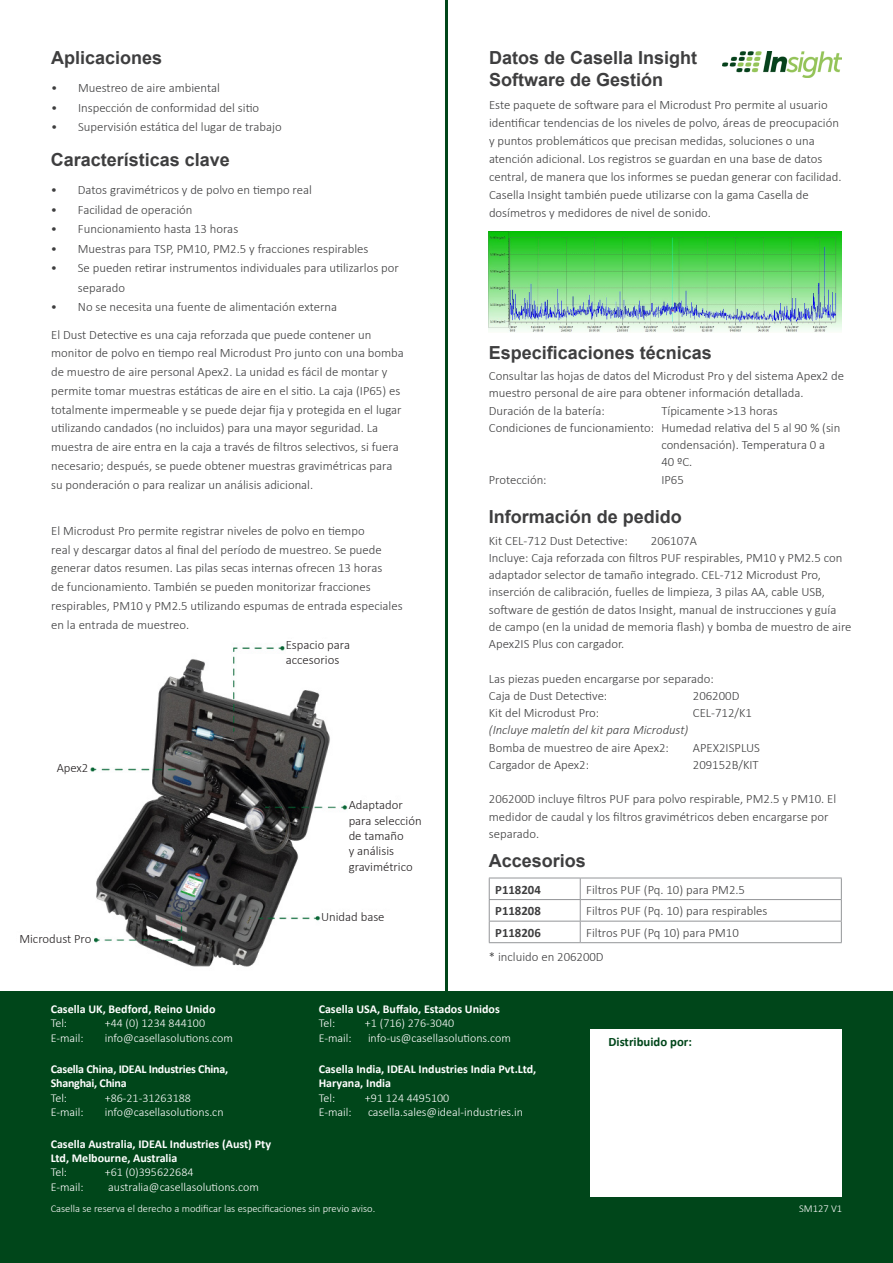
<style>
.page{position:relative;width:893px;height:1263px;background:#fff}
.page>*{position:absolute;margin:0;border:0;box-sizing:border-box;transform-origin:0 0}
.t1{font:700 18px/22.2px "Arial";color:#3e3e3f}
.t2{font:300 12.75px/18.8px "Calibri";color:#3e3e3f}
.t3{font:300 12.75px/15.3px "Calibri";color:#231f20}
.t4{font:italic 300 12.75px "Calibri";color:#3e3e3f}
.t5{font:700 12.75px "Calibri";color:#3e3e3f}
.t6{font:700 12.75px "Calibri";color:#00461a}
.t7{font:300 12px "Calibri";color:#fff}
.t8{font:700 12px/14.4px "Calibri";color:#fff}
.t9{font:700 12px/14.4px "Calibri";letter-spacing:-.02em;color:#fff}
.t10{font:300 10.5px "Calibri";color:#fff}
</style>
<div class="page">
<img style="left:5px;top:646px;width:417px;height:346px">
<hr style="left:445px;top:0;width:3px;height:1004px;background:#00461a">
<div style="left:0;top:992px;width:893px;height:271px;background:#00461a"></div>
<div style="left:591px;top:1029px;width:251px;height:168px;background:#fff"></div>
<hr style="left:489px;top:878px;width:91px;height:1px;background:#939598">
<hr style="left:580px;top:878px;width:262px;height:1px;background:#939598">
<hr style="left:489px;top:899px;width:91px;height:1px;background:#939598">
<hr style="left:580px;top:899px;width:262px;height:1px;background:#939598">
<hr style="left:489px;top:921px;width:91px;height:1px;background:#939598">
<svg style="left:489px;top:878px;width:1px;height:64px"></svg>
<hr style="left:580px;top:921px;width:262px;height:1px;background:#939598">
<svg style="left:580px;top:878px;width:1px;height:64px"></svg>
<svg style="left:841px;top:878px;width:1px;height:64px"></svg>
<hr style="left:489px;top:942px;width:91px;height:1px;background:#939598">
<hr style="left:580px;top:942px;width:262px;height:1px;background:#939598">
<img style="left:489px;top:231px;width:353px;height:102px">
<img style="left:723px;top:51px;width:119px;height:26px">
<div style="left:286px;top:639px;width:65px;height:28px;background:#fff"></div>
<div style="left:321px;top:911px;width:111px;height:28px;background:#fff"></div>
<div style="left:349px;top:800px;width:82px;height:74px;background:#fff"></div>
<div style="left:54px;top:762px;width:34px;height:28px;background:#fff"></div>
<div style="left:17px;top:933px;width:74px;height:28px;background:#fff"></div>
<h1 class="t1" style="left:51px;top:47px;width:113px">Aplicaciones</h1>
<p class="t2" style="left:51px;top:78px;width:170px">• Muestreo de aire ambiental</p>
<p class="t2" style="left:51px;top:98px;width:210px">• Inspección de conformidad del sitio</p>
<p class="t2" style="left:51px;top:117px;width:232px">• Supervisión estática del lugar de trabajo</p>
<h1 class="t1" style="left:51px;top:149px;width:181px">Características clave</h1>
<p class="t2" style="left:51px;top:180px;width:262px">• Datos gravimétricos y de polvo en tiempo real</p>
<p class="t2" style="left:51px;top:200px;width:143px">• Facilidad de operación</p>
<p class="t2" style="left:51px;top:219px;width:189px">• Funcionamiento hasta 13 horas</p>
<p class="t2" style="left:51px;top:239px;width:319px">• Muestras para TSP, PM10, PM2.5 y fracciones respirables</p>
<p class="t2" style="left:78px;top:258px;width:322px;line-height:19.5px;text-indent:-27px">• Se pueden retirar instrumentos individuales para utilizarlos por separado</p>
<p class="t2" style="left:51px;top:297px;width:288px">• No se necesita una fuente de alimentación externa</p>
<p class="t2" style="left:51px;top:325px;width:354px">El Dust Detective es una caja reforzada que puede contener un monitor de polvo en tiempo real Microdust Pro junto con una bomba de muestro de aire personal Apex2. La unidad es fácil de montar y permite tomar muestras estáticas de aire en el sitio. La caja (IP65) es totalmente impermeable y se puede dejar fija y protegida en el lugar utilizando candados (no incluidos) para una mayor seguridad. La muestra de aire entra en la caja a través de filtros selectivos, si fuera necesario; después, se puede obtener muestras gravimétricas para su ponderación o para realizar un análisis adicional.</p>
<p class="t2" style="left:51px;top:521px;width:353px">El Microdust Pro permite registrar niveles de polvo en tiempo<br>real y descargar datos al final del período de muestreo. Se puede generar datos resumen. Las pilas secas internas ofrecen 13 horas<br>de funcionamiento. También se pueden monitorizar fracciones respirables, PM10 y PM2.5 utilizando espumas de entrada especiales en la entrada de muestreo.</p>
<p class="t3" style="left:57px;top:760px;width:33px">Apex2</p>
<p class="t3" style="left:19px;top:931px;width:74px">Microdust Pro</p>
<p class="t3" style="left:286px;top:637px;width:66px">Espacio para accesorios</p>
<p class="t3" style="left:349px;top:797px;width:74px">Adaptador para selección de tamaño<br>y análisis gravimétrico</p>
<p class="t3" style="left:321px;top:909px;width:65px">Unidad base</p>
<h1 class="t1" style="left:489px;top:47px;width:210px">Datos de Casella Insight<br>Software de Gestión</h1>
<p class="t2" style="left:489px;top:95px;width:354px;line-height:18px">Este paquete de software para el Microdust Pro permite al usuario identificar tendencias de los niveles de polvo, áreas de preocupación y puntos problemáticos que precisan medidas, soluciones o una atención adicional. Los registros se guardan en una base de datos central, de manera que los informes se puedan generar con facilidad.<br>Casella Insight también puede utilizarse con la gama Casella de dosímetros y medidores de nivel de sonido.</p>
<h1 class="t1" style="left:489px;top:341px;width:225px">Especificaciones técnicas</h1>
<p class="t2" style="left:489px;top:367px;width:357px;line-height:17.2px">Consultar las hojas de datos del Microdust Pro y del sistema Apex2 de muestro personal de aire para obtener información detallada.<br>Duración de la batería:</p>
<p class="t2" style="left:661px;top:401px;width:118px">Típicamente &gt;13 horas</p>
<p class="t2" style="left:489px;top:418px;width:353px">Condiciones de funcionamiento: Humedad relativa del 5 al 90 % (sin</p>
<p class="t2" style="left:661px;top:435px;width:165px">condensación). Temperatura 0 a</p>
<p class="t2" style="left:661px;top:453px;width:33px">40 ºC.</p>
<p class="t2" style="left:489px;top:470px;width:59px">Protección:</p>
<p class="t2" style="left:661px;top:470px;width:24px">IP65</p>
<h1 class="t1" style="left:489px;top:506px;width:195px">Información de pedido</h1>
<p class="t2" style="left:489px;top:531px;width:140px">Kit CEL-712 Dust Detective:</p>
<p class="t2" style="left:489px;top:532px;width:364px;line-height:17.2px;text-indent:162px">206107A<br>Incluye: Caja reforzada con filtros PUF respirables, PM10 y PM2.5 con adaptador selector de tamaño integrado. CEL-712 Microdust Pro, inserción de calibración, fuelles de limpieza, 3 pilas AA, cable USB, software de gestión de datos Insight, manual de instrucciones y guía de campo (en la unidad de memoria flash) y bomba de muestro de aire Apex2IS Plus con cargador.</p>
<p class="t2" style="left:489px;top:670px;width:226px;line-height:17.2px">Las piezas pueden encargarse por separado:<br>Caja de Dust Detective:</p>
<p class="t2" style="left:693px;top:686px;width:48px">206200D</p>
<p class="t2" style="left:489px;top:703px;width:112px">Kit del Microdust Pro:</p>
<p class="t2" style="left:693px;top:703px;width:61px">CEL-712/K1</p>
<p class="t4" style="left:489px;top:722px;width:201px">(Incluye maletín del kit para Microdust)</p>
<p class="t2" style="left:489px;top:738px;width:181px">Bomba de muestreo de aire Apex2:</p>
<p class="t2" style="left:693px;top:738px;width:69px">APEX2ISPLUS</p>
<p class="t2" style="left:489px;top:755px;width:102px">Cargador de Apex2:</p>
<p class="t2" style="left:693px;top:755px;width:67px">209152B/KIT</p>
<p class="t2" style="left:489px;top:790px;width:349px;line-height:17.2px">206200D incluye filtros PUF para polvo respirable, PM2.5 y PM10. El medidor de caudal y los filtros gravimétricos deben encargarse por separado.</p>
<h1 class="t1" style="left:489px;top:850px;width:99px">Accesorios</h1>
<p class="t5" style="left:495px;top:880px;width:47px">P118204</p>
<p class="t2" style="left:586px;top:880px;width:160px">Filtros PUF (Pq. 10) para PM2.5</p>
<p class="t5" style="left:495px;top:902px;width:47px">P118208</p>
<p class="t2" style="left:586px;top:901px;width:183px">Filtros PUF (Pq. 10) para respirables</p>
<p class="t5" style="left:495px;top:923px;width:47px">P118206</p>
<p class="t2" style="left:489px;top:920px;width:251px;line-height:24.2px;text-indent:97px">Filtros PUF (Pq 10) para PM10 * incluido en 206200D</p>
<p class="t8" style="left:51px;top:1001px;width:166px">Casella UK, Bedford, Reino Unido</p>
<p class="t7" style="left:51px;top:1016px;width:18px">Tel:</p>
<p class="t7" style="left:105px;top:1016px;width:102px">+44 (0) 1234 844100</p>
<p class="t7" style="left:51px;top:1030px;width:35px">E-mail:</p>
<p class="t7" style="left:105px;top:1030px;width:130px">info@casellasolutions.com</p>
<p class="t9" style="left:51px;top:1061px;width:179px">Casella China, IDEAL Industries China,<br>Shanghai, China</p>
<p class="t7" style="left:51px;top:1090px;width:18px">Tel:</p>
<p class="t7" style="left:105px;top:1090px;width:88px">+86-21-31263188</p>
<p class="t7" style="left:51px;top:1105px;width:35px">E-mail:</p>
<p class="t7" style="left:105px;top:1105px;width:120px">info@casellasolutions.cn</p>
<p class="t8" style="left:51px;top:1136px;width:222px">Casella Australia, IDEAL Industries (Aust) Pty<br>Ltd, Melbourne, Australia</p>
<p class="t7" style="left:51px;top:1165px;width:18px">Tel:</p>
<p class="t7" style="left:105px;top:1165px;width:90px">+61 (0)395622684</p>
<p class="t7" style="left:51px;top:1179px;width:35px">E-mail:</p>
<p class="t7" style="left:108px;top:1179px;width:152px">australia@casellasolutions.com</p>
<p class="t8" style="left:319px;top:1001px;width:183px">Casella USA, Buffalo, Estados Unidos</p>
<p class="t7" style="left:319px;top:1016px;width:18px">Tel:</p>
<p class="t7" style="left:365px;top:1016px;width:91px">+1 (716) 276-3040</p>
<p class="t7" style="left:319px;top:1030px;width:35px">E-mail:</p>
<p class="t7" style="left:368px;top:1030px;width:144px">info-us@casellasolutions.com</p>
<p class="t8" style="left:319px;top:1061px;width:219px">Casella India, IDEAL Industries India Pvt.Ltd,<br>Haryana, India</p>
<p class="t7" style="left:319px;top:1090px;width:18px">Tel:</p>
<p class="t7" style="left:365px;top:1090px;width:86px">+91 124 4495100</p>
<p class="t7" style="left:319px;top:1105px;width:35px">E-mail:</p>
<p class="t7" style="left:368px;top:1105px;width:157px">casella.sales@ideal-industries.in</p>
<p class="t6" style="left:608px;top:1032px;width:85px">Distribuido por:</p>
<p class="t10" style="left:51px;top:1202px;width:326px">Casella se reserva el derecho a modificar las especificaciones sin previo aviso.</p>
<p class="t10" style="left:799px;top:1202px;width:45px">SM127 V1</p>
</div>
